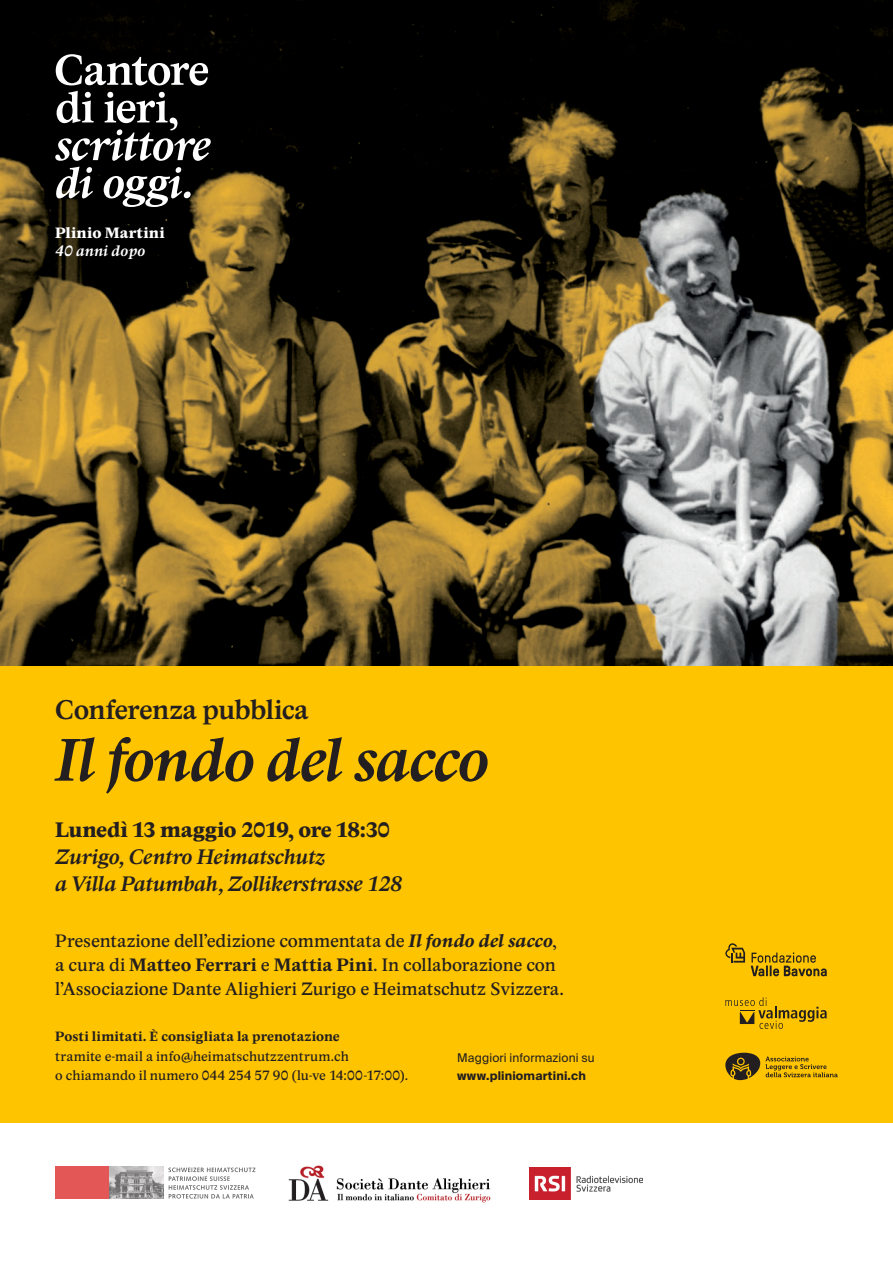
<style>
.page{position:relative;width:893px;height:1263px;background:#fff}
.page>*{position:absolute;margin:0;border:0;box-sizing:border-box;transform-origin:0 0}
.t1{font:italic 60px "Academica Medium Pro";letter-spacing:-.02em;color:#231f20}
.t2{font:27px "Academica Medium Pro";letter-spacing:-.02em;color:#231f20}
.t3{font:700 21px/27px "Academica Medium Pro";letter-spacing:-.015em;color:#231f20}
.t4{font:italic 21px "Academica Medium Pro";letter-spacing:-.015em;color:#231f20}
.t5{font:18px/24px "Academica Text Pro";color:#231f20}
.t6{font:700 15px "Academica Medium Pro";letter-spacing:.015em;color:#fff}
.t7{font:italic 15px "Academica Medium Pro";letter-spacing:.005em;color:#fff}
.t8{font:13.5px "Academica Text Pro";letter-spacing:.015em;color:#231f20}
.t9{font:700 13.5px "Academica Text Pro";letter-spacing:.015em;color:#231f20}
.Titoletto{font:12px/18px "Suisse Intl";letter-spacing:.01em;color:#231f20}
.s1{font-weight:400;font-style:italic}
.s2{font-weight:700;font-style:italic}
.s3{font-weight:700}
</style>
<div class="page">
<div style="left:0;top:0;width:893px;height:1123px;background:#ffc400"></div>
<img style="left:0;top:0;width:893px;height:665px">
<div style="left:55px;top:1166px;width:54px;height:33px;background:#e35857"></div>
<svg style="left:168px;top:1167px;width:87px;height:31px"></svg>
<img style="left:109px;top:1166px;width:54px;height:33px">
<img style="left:288px;top:1165px;width:203px;height:38px">
<img style="left:530px;top:1167px;width:113px;height:33px">
<svg style="left:751px;top:952px;width:76px;height:24px"></svg>
<svg style="left:725px;top:943px;width:20px;height:19px"></svg>
<svg style="left:725px;top:997px;width:102px;height:32px"></svg>
<svg style="left:725px;top:1052px;width:113px;height:28px"></svg>
<svg style="left:56px;top:167px;width:135px;height:40px;background:#4b4b4a"></svg>
<svg style="left:55px;top:91px;width:156px;height:70px;background:#404040"></svg>
<svg style="left:56px;top:54px;width:152px;height:31px;background:#575757"></svg>
<p class="t6" style="left:55px;top:222px;width:111px">Plinio Martini</p>
<p class="t7" style="left:55px;top:241px;width:91px">40 anni dopo</p>
<p class="t2" style="left:55px;top:693px;width:255px">Conferenza pubblica</p>
<p class="t1" style="left:55px;top:723px;width:435px">Il fondo del sacco</p>
<p class="t3" style="left:55px;top:817px;width:336px">Lunedì 13 maggio 2019, ore 18:30<br><span class="s1">Zurigo, Centro Heimatschutz</span></p>
<p class="t4" style="left:55px;top:871px;width:349px">a Villa Patumbah, Zollikerstrasse 128</p>
<p class="t5" style="left:55px;top:929px;width:510px">Presentazione dell’edizione commentata de <span class="s2">Il fondo del sacco</span>, a cura di <span class="s3">Matteo Ferrari</span> e <span class="s3">Mattia Pini</span>. In collaborazione con l’Associazione Dante Alighieri Zurigo e Heimatschutz Svizzera.</p>
<p class="t9" style="left:55px;top:1027px;width:286px">Posti limitati. È consigliata la prenotazione</p>
<p class="t8" style="left:55px;top:1048px;width:295px">tramite e-mail a info@heimatschutzzentrum.ch</p>
<p class="t8" style="left:55px;top:1068px;width:355px">o chiamando il numero 044 254 57 90 (lu-ve 14:00-17:00).</p>
<p class="Titoletto" style="left:457px;top:1049px;width:139px">Maggiori informazioni su <span class="s3">www.pliniomartini.ch</span></p>
</div>
